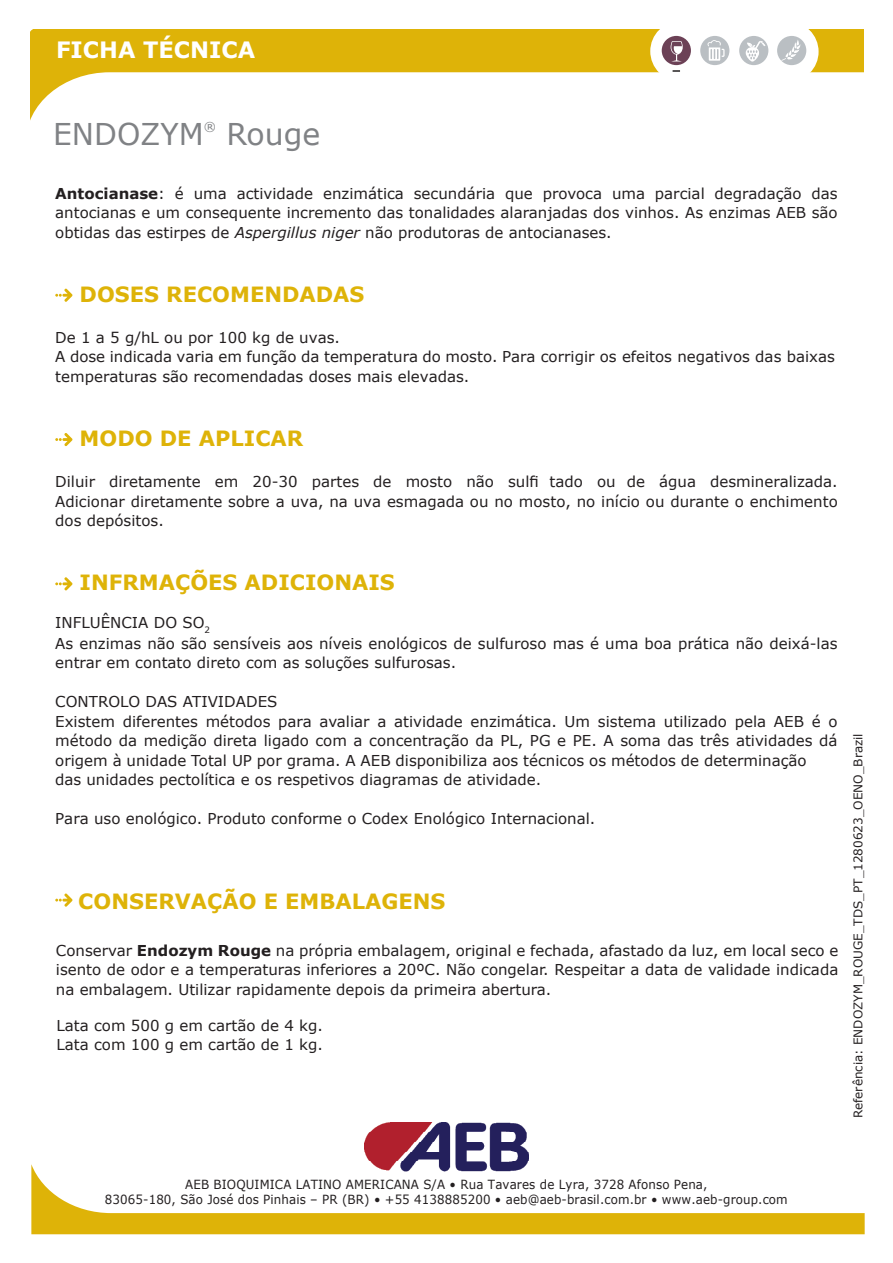
<style>
.page{position:relative;width:893px;height:1263px;background:#fff}
.page>*{position:absolute;margin:0;border:0;box-sizing:border-box;transform-origin:0 0}
.t1{font:30px "Verdana";color:#808285}
.t2{font:700 22.5px "Verdana";color:#fff}
.t3{font:700 21px "Verdana";color:#deb308}
.t4{font:15px/19.5px "Verdana";color:#231f20}
.t5{font:12.6px/15.1px "Verdana";letter-spacing:.01em;color:#231f20;text-align:center;scale:.94 1}
.t6{font:12.3px "Verdana";color:#808285}
.t7{font:12px "Verdana";color:#231f20}
.s1{font-weight:700}
.s2{font-style:italic}
</style>
<div class="page">
<svg style="left:30px;top:30px;width:834px;height:91px"></svg>
<div style="left:651px;top:21px;width:168px;height:61px;background:#fff;border-radius:30px"></div>
<svg style="left:672px;top:70px;width:8px;height:2px"></svg>
<div style="left:777px;top:36px;width:29px;height:29px;background:#babfc3;border-radius:50%"></div>
<svg style="left:781px;top:40px;width:20px;height:21px"></svg>
<div style="left:739px;top:36px;width:29px;height:29px;background:#babfc3;border-radius:50%"></div>
<div style="left:662px;top:36px;width:29px;height:29px;background:#6c4156;border-radius:50%"></div>
<div style="left:700px;top:36px;width:29px;height:29px;background:#babfc3;border-radius:50%"></div>
<svg style="left:707px;top:40px;width:18px;height:21px"></svg>
<svg style="left:671px;top:41px;width:12px;height:20px"></svg>
<svg style="left:746px;top:41px;width:20px;height:21px"></svg>
<img style="left:364px;top:1122px;width:165px;height:42px">
<svg style="left:31px;top:1164px;width:834px;height:70px"></svg>
<svg style="left:55px;top:289px;width:17px;height:13px"></svg>
<svg style="left:55px;top:433px;width:17px;height:13px"></svg>
<svg style="left:55px;top:577px;width:17px;height:13px"></svg>
<svg style="left:55px;top:893px;width:17px;height:14px"></svg>
<h2 class="t2" style="left:56px;top:33px;width:201px">FICHA TÉCNICA</h2>
<h1 class="t1" style="left:53px;top:114px;width:152px">ENDOZYM</h1>
<p class="t6" style="left:204px;top:118px;width:14px">®</p>
<h1 class="t1" style="left:226px;top:114px;width:95px">Rouge</h1>
<p class="t4" style="left:55px;top:183px;width:784px;text-align:justify"><span class="s1">Antocianase</span>: é uma actividade enzimática secundária que provoca uma parcial degradação das antocianas e um consequente incremento das tonalidades alaranjadas dos vinhos. As enzimas AEB são obtidas das estirpes de <span class="s2">Aspergillus niger</span> não produtoras de antocianases.</p>
<h3 class="t3" style="left:80px;top:279px;width:286px">DOSES RECOMENDADAS</h3>
<p class="t4" style="left:55px;top:327px;width:781px">De 1 a 5 g/hL ou por 100 kg de uvas.<br>A dose indicada varia em função da temperatura do mosto. Para corrigir os efeitos negativos das baixas temperaturas são recomendadas doses mais elevadas.</p>
<h3 class="t3" style="left:80px;top:424px;width:225px">MODO DE APLICAR</h3>
<p class="t4" style="left:55px;top:472px;width:784px;text-align:justify">Diluir diretamente em 20-30 partes de mosto não sulfi tado ou de água desmineralizada.<br>Adicionar diretamente sobre a uva, na uva esmagada ou no mosto, no início ou durante o enchimento dos depósitos.</p>
<h3 class="t3" style="left:80px;top:568px;width:317px">INFRMAÇÕES ADICIONAIS</h3>
<p class="t4" style="left:55px;top:612px;width:784px;line-height:21px">INFLUÊNCIA DO SO<sub>2<br></sub>As enzimas não são sensíveis aos níveis enológicos de sulfuroso mas é uma boa prática não deixá-las</p>
<p class="t4" style="left:55px;top:653px;width:402px">entrar em contato direto com as soluções sulfurosas.</p>
<p class="t4" style="left:55px;top:692px;width:784px">CONTROLO DAS ATIVIDADES<br>Existem diferentes métodos para avaliar a atividade enzimática. Um sistema utilizado pela AEB é o método da medição direta ligado com a concentração da PL, PG e PE. A soma das três atividades dá origem à unidade Total UP por grama. A AEB disponibiliza aos técnicos os métodos de determinação<br>das unidades pectolítica e os respetivos diagramas de atividade.</p>
<p class="t4" style="left:55px;top:809px;width:542px">Para uso enológico. Produto conforme o Codex Enológico Internacional.</p>
<h3 class="t3" style="left:78px;top:886px;width:369px">CONSERVAÇÃO E EMBALAGENS</h3>
<p class="t4" style="left:56px;top:940px;width:784px;text-align:justify">Conservar <span class="s1">Endozym Rouge</span> na própria embalagem, original e fechada, afastado da luz, em local seco e isento de odor e a temperaturas inferiores a 20ºC. Não congelar. Respeitar a data de validade indicada na embalagem. Utilizar rapidamente depois da primeira abertura.</p>
<p class="t4" style="left:57px;top:1015px;width:268px">Lata com 500 g em cartão de 4 kg.<br>Lata com 100 g em cartão de 1 kg.</p>
<p class="t7" style="left:850px;top:1118px;width:387px;rotate:-90deg">Referência: ENDOZYM_ROUGE_TDS_PT_1280623_OENO_Brazil</p>
<p class="t5" style="left:105px;top:1177px;width:728px">AEB BIOQUIMICA LATINO AMERICANA S/A • Rua Tavares de Lyra, 3728 Afonso Pena,<br>83065-180, São José dos Pinhais – PR (BR) • +55 4138885200 • aeb@aeb-brasil.com.br • www.aeb-group.com</p>
</div>
